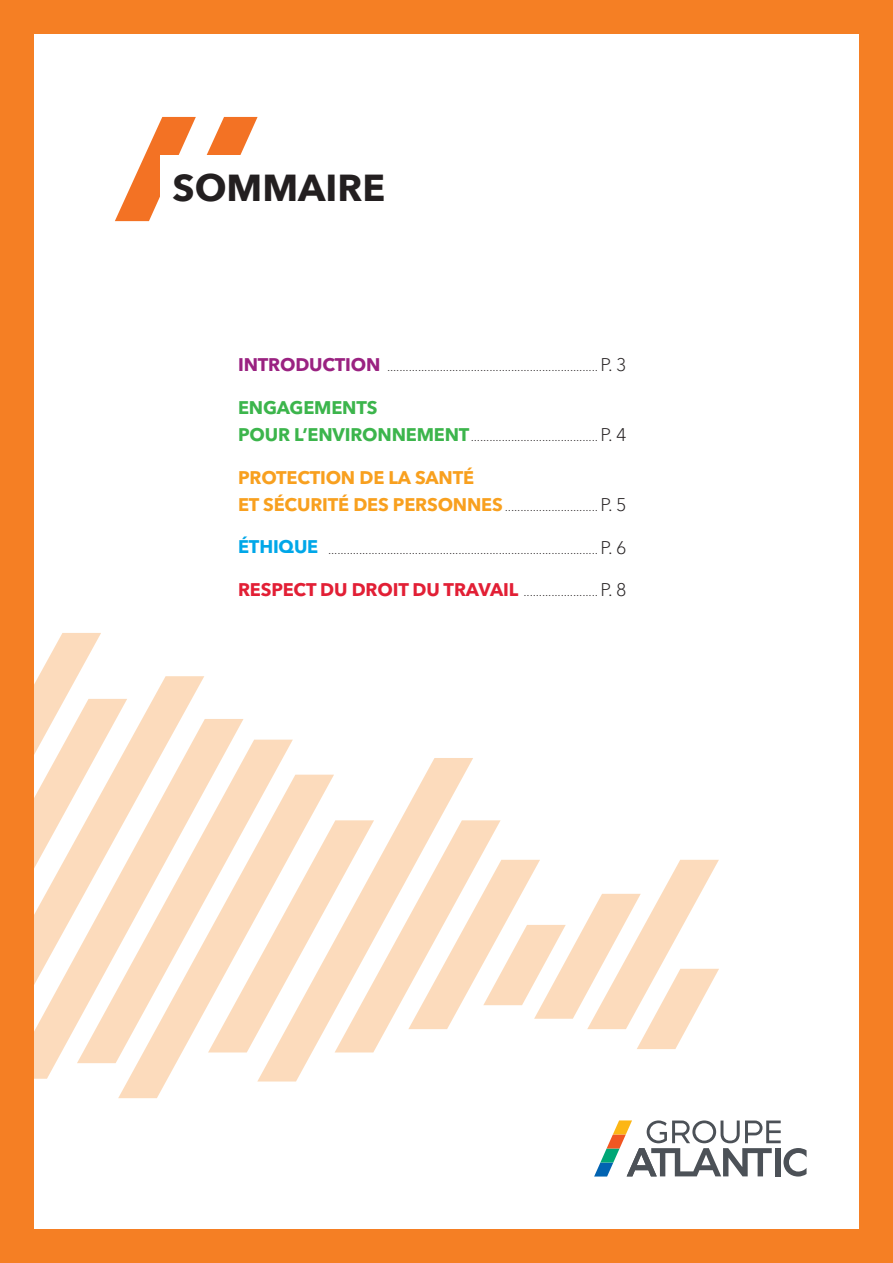
<style>
.page{position:relative;width:893px;height:1263px;background:#f57f24}
.page>*{position:absolute;margin:0;border:0;box-sizing:border-box;transform-origin:0 0}
.t1{font:700 37.5px "Avenir Next";color:#231f20}
.t2{font:700 18.15px "Avenir Next LT Pro";letter-spacing:-.01em;color:#f8a01f}
.t3{font:700 18.15px "Avenir Next LT Pro";letter-spacing:-.01em;color:#3cb54c}
.t4{font:300 12.75px "Avenir Next LT Pro";color:#231f20}
.s1{font-weight:700;font-size:18.15px;color:#9a2281}
.s2{font-size:18.15px}
.s3{font-weight:700;font-size:18.15px;color:#3cb54c}
.s4{font-weight:700;font-size:18.15px;color:#f8a01f}
.s5{font-weight:700;font-size:18.15px;color:#00a7e8}
.s6{font-weight:700;font-size:18.15px;color:#e21f35}
</style>
<div class="page">
<div style="left:34px;top:34px;width:825px;height:1195px;background:#fff"></div>
<svg style="left:115px;top:117px;width:143px;height:104px"></svg>
<div style="left:160px;top:155px;width:511px;height:67px;background:#fff"></div>
<svg style="left:594px;top:1120px;width:212px;height:56px"></svg>
<svg style="left:244px;top:775px;width:52px;height:307px"></svg>
<svg style="left:257px;top:758px;width:216px;height:323px"></svg>
<svg style="left:127px;top:676px;width:77px;height:423px"></svg>
<svg style="left:34px;top:633px;width:93px;height:466px"></svg>
<svg style="left:244px;top:820px;width:475px;height:232px"></svg>
<svg style="left:34px;top:719px;width:210px;height:360px;fill:#fcdbbc"></svg>
<h1 class="t1" style="left:172px;top:155px;width:214px">SOMMAIRE</h1>
<p class="t4" style="left:238px;top:359px;width:390px"><span class="s1">INTRODUCTION</span> .................................................................... <span class="s2">P. 3</span></p>
<h2 class="t3" style="left:238px;top:396px;width:141px">ENGAGEMENTS</h2>
<p class="t4" style="left:238px;top:429px;width:390px"><span class="s3">POUR L’ENVIRONNEMENT</span>......................................... <span class="s2">P. 4</span></p>
<h2 class="t2" style="left:238px;top:466px;width:238px">PROTECTION DE LA SANTÉ</h2>
<p class="t4" style="left:238px;top:499px;width:390px"><span class="s4">ET SÉCURITÉ DES PERSONNES</span> .............................. <span class="s2">P. 5</span></p>
<p class="t4" style="left:238px;top:541px;width:390px"><span class="s5">ÉTHIQUE</span> ....................................................................................... <span class="s2">P. 6</span></p>
<p class="t4" style="left:238px;top:584px;width:390px"><span class="s6">RESPECT DU DROIT DU TRAVAIL</span> ........................ <span class="s2">P. 8</span></p>
</div>
